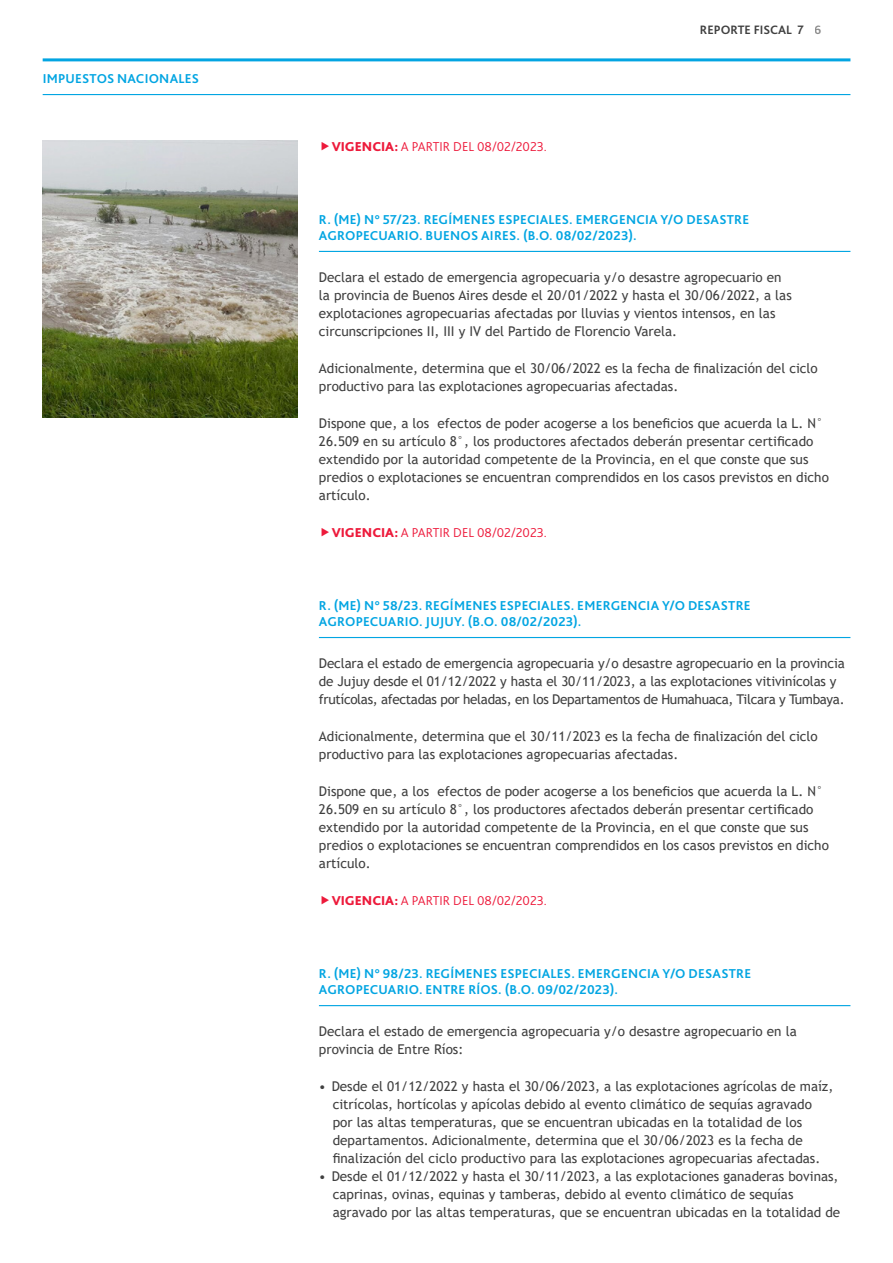
<style>
.page{position:relative;width:893px;height:1263px;background:#fff}
.page>*{position:absolute;margin:0;border:0;box-sizing:border-box;transform-origin:0 0}
.t1{font:13.5px/18px "Trebuchet MS";color:#404040}
.t2{font:700 13.5px/16.5px "Bliss Pro";letter-spacing:.02em;color:#02a5e2}
.t3{font:300 13.5px "Bliss Pro";color:#ed1a3b}
.t4{font:700 12.75px "Bliss Pro";color:#404040}
.s1{font-weight:800}
</style>
<div class="page">
<img style="left:43px;top:141px;width:254px;height:276px">
<hr style="left:43px;top:58px;width:807px;height:3px;background:#02a5e2">
<hr style="left:43px;top:94px;width:807px;height:1px;background:#02a5e2">
<hr style="left:319px;top:251px;width:531px;height:1px;background:#02a5e2">
<hr style="left:319px;top:637px;width:531px;height:1px;background:#02a5e2">
<hr style="left:319px;top:1005px;width:531px;height:1px;background:#02a5e2">
<p class="t2" style="left:43px;top:70px;width:158px">IMPUESTOS NACIONALES</p>
<p class="t3" style="left:332px;top:138px;width:217px"><span class="s1">VIGENCIA:</span> A PARTIR DEL 08/02/2023.</p>
<p class="t4" style="left:700px;top:22px;width:124px">REPORTE FISCAL 7 6</p>
<p class="t2" style="left:319px;top:211px;width:432px">R. (ME) N° 57/23. REGÍMENES ESPECIALES. EMERGENCIA Y/O DESASTRE<br>AGROPECUARIO. BUENOS AIRES. (B.O. 08/02/2023).</p>
<p class="t1" style="left:319px;top:268px;width:474px">Declara el estado de emergencia agropecuaria y/o desastre agropecuario en la provincia de Buenos Aires desde el 20/01/2022 y hasta el 30/06/2022, a las explotaciones agropecuarias afectadas por lluvias y vientos intensos, en las circunscripciones II, III y IV del Partido de Florencio Varela.</p>
<p class="t1" style="left:319px;top:359px;width:500px">Adicionalmente, determina que el 30/06/2022 es la fecha de finalización del ciclo productivo para las explotaciones agropecuarias afectadas.</p>
<p class="t1" style="left:319px;top:414px;width:511px">Dispone que, a los efectos de poder acogerse a los beneficios que acuerda la L. N° 26.509 en su artículo 8°, los productores afectados deberán presentar certificado extendido por la autoridad competente de la Provincia, en el que conste que sus predios o explotaciones se encuentran comprendidos en los casos previstos en dicho artículo.</p>
<p class="t3" style="left:332px;top:524px;width:217px"><span class="s1">VIGENCIA:</span> A PARTIR DEL 08/02/2023.</p>
<p class="t2" style="left:319px;top:597px;width:433px">R. (ME) N° 58/23. REGÍMENES ESPECIALES. EMERGENCIA Y/O DESASTRE<br>AGROPECUARIO. JUJUY. (B.O. 08/02/2023).</p>
<p class="t1" style="left:319px;top:654px;width:527px">Declara el estado de emergencia agropecuaria y/o desastre agropecuario en la provincia de Jujuy desde el 01/12/2022 y hasta el 30/11/2023, a las explotaciones vitivinícolas y frutícolas, afectadas por heladas, en los Departamentos de Humahuaca, Tilcara y Tumbaya.</p>
<p class="t1" style="left:319px;top:727px;width:500px">Adicionalmente, determina que el 30/11/2023 es la fecha de finalización del ciclo productivo para las explotaciones agropecuarias afectadas.</p>
<p class="t1" style="left:319px;top:782px;width:511px">Dispone que, a los efectos de poder acogerse a los beneficios que acuerda la L. N° 26.509 en su artículo 8°, los productores afectados deberán presentar certificado extendido por la autoridad competente de la Provincia, en el que conste que sus predios o explotaciones se encuentran comprendidos en los casos previstos en dicho artículo.</p>
<p class="t3" style="left:332px;top:892px;width:217px"><span class="s1">VIGENCIA:</span> A PARTIR DEL 08/02/2023.</p>
<p class="t2" style="left:319px;top:965px;width:434px">R. (ME) N° 98/23. REGÍMENES ESPECIALES. EMERGENCIA Y/O DESASTRE<br>AGROPECUARIO. ENTRE RÍOS. (B.O. 09/02/2023).</p>
<p class="t1" style="left:319px;top:1022px;width:479px">Declara el estado de emergencia agropecuaria y/o desastre agropecuario en la provincia de Entre Ríos:</p>
<p class="t1" style="left:333px;top:1077px;width:502px;text-indent:-14px">• Desde el 01/12/2022 y hasta el 30/06/2023, a las explotaciones agrícolas de maíz, citrícolas, hortícolas y apícolas debido al evento climático de sequías agravado por las altas temperaturas, que se encuentran ubicadas en la totalidad de los departamentos. Adicionalmente, determina que el 30/06/2023 es la fecha de finalización del ciclo productivo para las explotaciones agropecuarias afectadas.</p>
<p class="t1" style="left:333px;top:1167px;width:509px;text-indent:-14px">• Desde el 01/12/2022 y hasta el 30/11/2023, a las explotaciones ganaderas bovinas, caprinas, ovinas, equinas y tamberas, debido al evento climático de sequías agravado por las altas temperaturas, que se encuentran ubicadas en la totalidad de</p>
</div>
